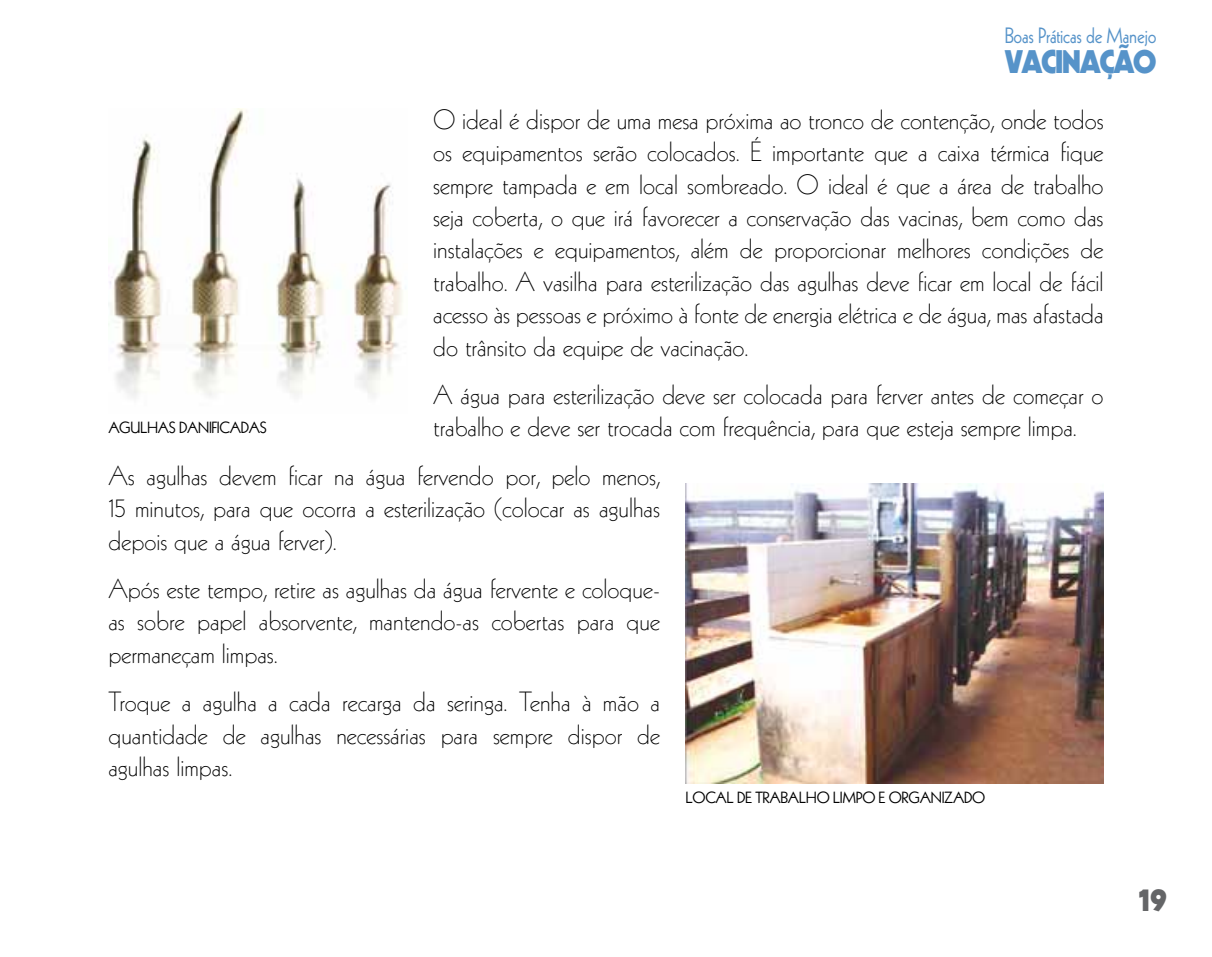
<style>
.page{position:relative;width:1212px;height:957px;background:#fff}
.page>*{position:absolute;margin:0;border:0;box-sizing:border-box;transform-origin:0 0}
.t1{font:900 31.72px "Kabel";letter-spacing:-.05em;color:#5693c9;scale:.94 1}
.t2{font:900 31.5px "Kabel";color:#646567}
.t3{font:300 27px/32.4px "Kabel";color:#000;text-align:justify}
.t4{font:21.6px "Kabel";letter-spacing:-.01em;color:#5693c9;scale:.88 1}
.t5{font:15.75px "Kabel";letter-spacing:-.02em;color:#000}
</style>
<div class="page">
<img style="left:108px;top:108px;width:298px;height:290px">
<img style="left:685px;top:484px;width:418px;height:299px">
<p class="t4" style="left:1005px;top:23px;width:174px">Boas Práticas de Manejo</p>
<p class="t1" style="left:1005px;top:41px;width:163px">VACINAÇÃO</p>
<p class="t3" style="left:433px;top:104px;width:672px">O ideal é dispor de uma mesa próxima ao tronco de contenção, onde todos os equipamentos serão colocados. É importante que a caixa térmica fique sempre tampada e em local sombreado. O ideal é que a área de trabalho seja coberta, o que irá favorecer a conservação das vacinas, bem como das instalações e equipamentos, além de proporcionar melhores condições de trabalho. A vasilha para esterilização das agulhas deve ficar em local de fácil acesso às pessoas e próximo à fonte de energia elétrica e de água, mas afastada do trânsito da equipe de vacinação.</p>
<p class="t3" style="left:433px;top:379px;width:672px">A água para esterilização deve ser colocada para ferver antes de começar o trabalho e deve ser trocada com frequência, para que esteja sempre limpa.</p>
<p class="t3" style="left:108px;top:460px;width:553px">As agulhas devem ficar na água fervendo por, pelo menos, 15 minutos, para que ocorra a esterilização (colocar as agulhas depois que a água ferver).</p>
<p class="t3" style="left:108px;top:573px;width:553px">Após este tempo, retire as agulhas da água fervente e coloque&shy;as sobre papel absorvente, mantendo-as cobertas para que permaneçam limpas.</p>
<p class="t3" style="left:108px;top:686px;width:553px">Troque a agulha a cada recarga da seringa. Tenha à mão a quantidade de agulhas necessárias para sempre dispor de agulhas limpas.</p>
<p class="t5" style="left:685px;top:788px;width:301px">LOCAL DE TRABALHO LIMPO E ORGANIZADO</p>
<p class="t5" style="left:108px;top:419px;width:160px">AGULHAS DANIFICADAS</p>
<p class="t2" style="left:1139px;top:880px;width:29px">19</p>
</div>
